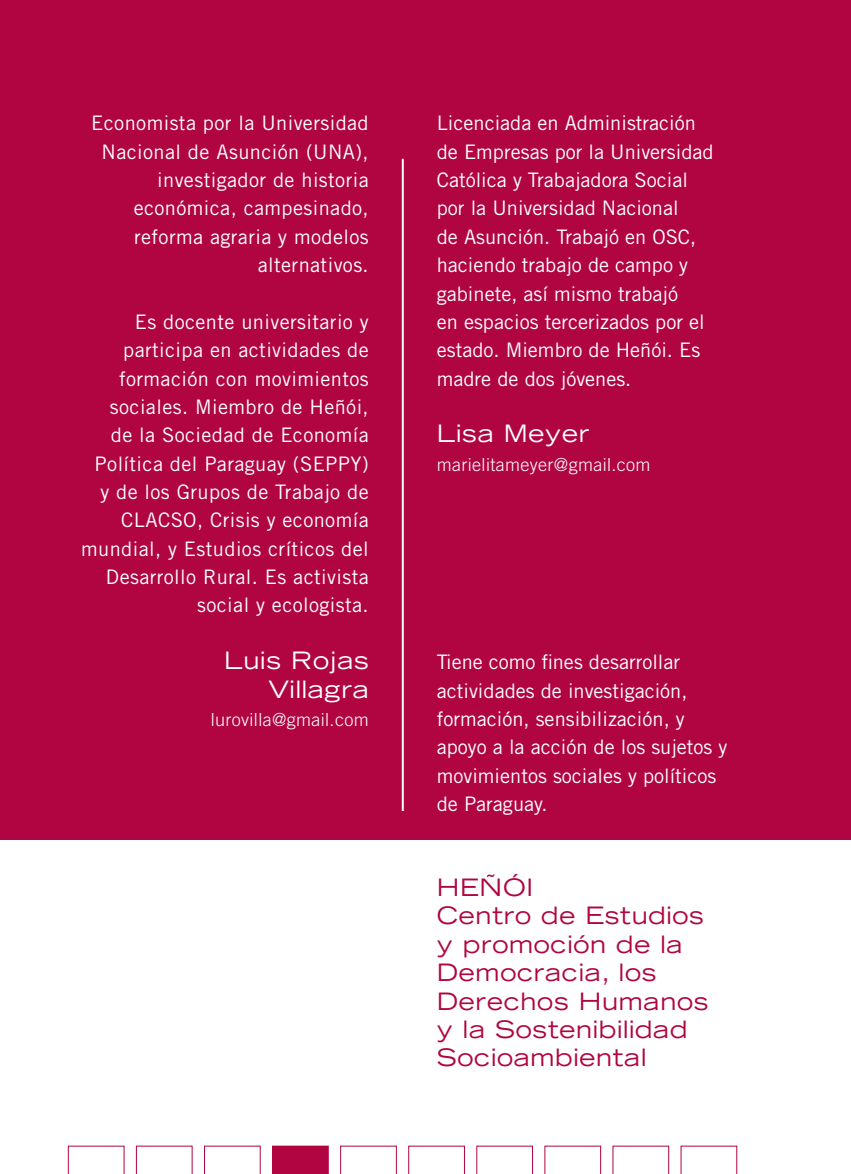
<style>
.page{position:relative;width:851px;height:1174px;background:#fff}
.page>*{position:absolute;margin:0;border:0;box-sizing:border-box;transform-origin:0 0}
.t1{font:expanded 24px/28.4px "Trade Gothic LT Std";letter-spacing:.03em;color:#b00540}
.t2{font:expanded 24px/28.4px "Trade Gothic LT Std";letter-spacing:.03em;color:#fff;text-align:right}
.t3{font:20px/28.4px "Trade Gothic LT Std";letter-spacing:.01em;color:#fff;text-align:right}
.t4{font:300 18px "Trade Gothic LT Std";letter-spacing:.02em;color:#fff}
</style>
<div class="page">
<div style="left:0;top:0;width:850px;height:839px;background:#b00540"></div>
<hr style="left:402px;top:159px;width:2px;height:652px;background:#fff">
<svg style="left:68px;top:1145px;width:56px;height:29px"></svg>
<svg style="left:408px;top:1145px;width:57px;height:29px"></svg>
<svg style="left:204px;top:1145px;width:57px;height:29px"></svg>
<svg style="left:544px;top:1145px;width:57px;height:29px"></svg>
<svg style="left:340px;top:1145px;width:57px;height:29px"></svg>
<svg style="left:680px;top:1145px;width:57px;height:29px"></svg>
<svg style="left:136px;top:1145px;width:57px;height:29px"></svg>
<svg style="left:476px;top:1145px;width:57px;height:29px"></svg>
<div style="left:272px;top:1145px;width:57px;height:29px;background:#b00540"></div>
<svg style="left:612px;top:1145px;width:57px;height:29px"></svg>
<p class="t3" style="left:91px;top:109px;width:279px">Economista por la Universidad<br>Nacional de Asunción (UNA), investigador de historia económica, campesinado, reforma agraria y modelos alternativos.</p>
<p class="t3" style="left:81px;top:307px;width:289px">Es docente universitario y participa en actividades de formación con movimientos sociales. Miembro de Heñói,<br>de la Sociedad de Economía<br>Política del Paraguay (SEPPY) y de los Grupos de Trabajo de<br>CLACSO, Crisis y economía mundial, y Estudios críticos del<br>Desarrollo Rural. Es activista social y ecologista.</p>
<p class="t2" style="left:224px;top:646px;width:146px">Luis Rojas<br>Villagra</p>
<p class="t4" style="left:211px;top:709px;width:159px">lurovilla@gmail.com</p>
<p class="t3" style="left:437px;top:109px;width:278px;text-align:left">Licenciada en Administración de Empresas por la Universidad<br>Católica y Trabajadora Social por la Universidad Nacional<br>de Asunción. Trabajó en OSC, haciendo trabajo de campo y gabinete, así mismo trabajó<br>en espacios tercerizados por el estado. Miembro de Heñói. Es madre de dos jóvenes.</p>
<p class="t2" style="left:437px;top:419px;width:154px">Lisa Meyer</p>
<p class="t4" style="left:437px;top:453px;width:215px">marielitameyer@gmail.com</p>
<p class="t3" style="left:437px;top:647px;width:292px;text-align:left">Tiene como fines desarrollar actividades de investigación, formación, sensibilización, y apoyo a la acción de los sujetos y movimientos sociales y políticos de Paraguay.</p>
<p class="t1" style="left:437px;top:872px;width:273px">HEÑÓI<br>Centro de Estudios y promoción de la<br>Democracia, los<br>Derechos Humanos y la Sostenibilidad<br>Socioambiental</p>
</div>
